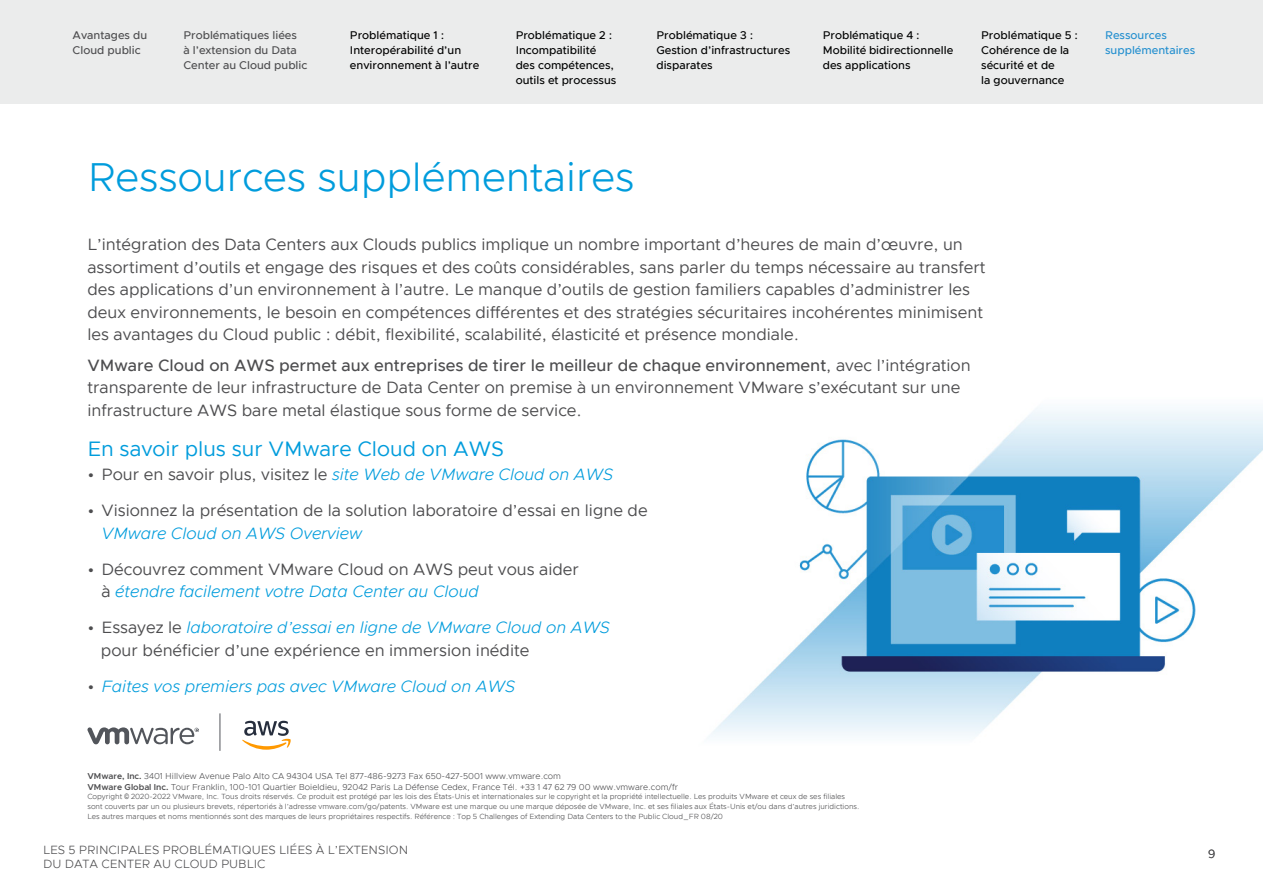
<style>
.page{position:relative;width:1263px;height:893px;background:#fff}
.page>*{position:absolute;margin:0;border:0;box-sizing:border-box;transform-origin:0 0}
.t1{font:300 40.5px "Metropolis";color:#009cdc}
.t2{font:21px "Metropolis";color:#009cdc}
.t3{font:16.5px/22.5px "Metropolis";color:#4d4d4f}
.t4{font:italic 300 16.5px "Metropolis";color:#009cdc}
.t5{font:300 12px/13.5px "Metropolis";color:#4d4d4f}
.t6{font:500 11.25px/15px "Metropolis";color:#000101}
.t7{font:500 11.25px/15px "Metropolis";color:#4d4d4f}
.t8{font:500 11.25px/15px "Metropolis";color:#000}
.t9{font:500 11.25px/15px "Metropolis";color:#238fcf}
.t10{font:300 8.7px/10.5px "Metropolis";color:#4d4d4f}
.t11{font:300 7.5px/9.8px "Metropolis";color:#4d4d4f}
.s1{font-weight:500}
.s2{font-weight:300;font-style:italic;color:#009cdc}
.s3{font-weight:400;font-style:normal;color:#4d4d4f}
.s4{font-weight:600}
.s5{font-family:"Arial Narrow";font-weight:400}
</style>
<div class="page">
<img style="left:709px;top:408px;width:554px;height:329px">
<div style="left:0;top:0;width:1263px;height:103px;background:#ebecec"></div>
<hr style="left:220px;top:713px;width:1px;height:38px;background:#52555b">
<svg style="left:87px;top:727px;width:112px;height:17px"></svg>
<svg style="left:242px;top:721px;width:49px;height:29px"></svg>
<p class="t6" style="left:981px;top:28px;width:98px">Problématique 5 :<br>Cohérence de la sécurité et de<br>la gouvernance</p>
<p class="t7" style="left:183px;top:28px;width:125px">Problématiques liées<br>à l’extension du Data<br>Center au Cloud public</p>
<p class="t8" style="left:350px;top:28px;width:131px">Problématique 1 :<br>Interopérabilité d’un environnement à l’autre</p>
<p class="t9" style="left:1105px;top:28px;width:92px">Ressources supplémentaires</p>
<p class="t7" style="left:73px;top:28px;width:76px">Avantages du<br>Cloud public</p>
<p class="t6" style="left:516px;top:28px;width:102px">Problématique 2 :<br>Incompatibilité des compétences, outils et processus</p>
<p class="t6" style="left:656px;top:28px;width:135px">Problématique 3 :<br>Gestion d’infrastructures disparates</p>
<p class="t6" style="left:823px;top:28px;width:132px">Problématique 4 :<br>Mobilité bidirectionnelle des applications</p>
<h1 class="t1" style="left:87px;top:152px;width:548px">Ressources supplémentaires</h1>
<p class="t3" style="left:87px;top:233px;width:900px">L’intégration des Data Centers aux Clouds publics implique un nombre important d’heures de main d’œuvre, un assortiment d’outils et engage des risques et des coûts considérables, sans parler du temps nécessaire au transfert des applications d’un environnement à l’autre. Le manque d’outils de gestion familiers capables d’administrer les deux environnements, le besoin en compétences différentes et des stratégies sécuritaires incohérentes minimisent les avantages du Cloud public : débit, flexibilité, scalabilité, élasticité et présence mondiale.</p>
<p class="t3" style="left:87px;top:354px;width:885px"><span class="s1">VMware Cloud on AWS permet aux entreprises de tirer le meilleur de chaque environnement</span>, avec l’intégration transparente de leur infrastructure de Data Center on premise à un environnement VMware s’exécutant sur une infrastructure AWS bare metal élastique sous forme de service.</p>
<p class="t2" style="left:87px;top:435px;width:418px">En savoir plus sur VMware Cloud on AWS</p>
<p class="t3" style="left:87px;top:463px;width:527px">• Pour en savoir plus, visitez le <span class="s2">site Web de VMware Cloud on AWS</span></p>
<p class="t3" style="left:87px;top:499px;width:562px">• Visionnez la présentation de la solution laboratoire d’essai en ligne de</p>
<p class="t4" style="left:101px;top:523px;width:262px">VMware Cloud on AWS Overview</p>
<p class="t3" style="left:101px;top:558px;width:479px;text-indent:-14px">• Découvrez comment VMware Cloud on AWS peut vous aider à <span class="s2">étendre facilement votre Data Center au Cloud</span></p>
<p class="t3" style="left:101px;top:616px;width:511px;text-indent:-13px">• Essayez le <span class="s2">laboratoire d’essai en ligne de VMware Cloud on AWS </span>pour bénéficier d’une expérience en immersion inédite</p>
<p class="t4" style="left:87px;top:676px;width:429px"><span class="s3">•</span> Faites vos premiers pas avec VMware Cloud on AWS</p>
<p class="t10" style="left:87px;top:771px;width:592px"><span class="s4">VMware, Inc.</span> 3401 Hillview Avenue Palo Alto CA 94304 USA Tel 877-486-9273 Fax 650-427-5001 www.vmware.com<br><span class="s4">VMware Global Inc.</span> Tour Franklin, 100-101 Quartier Boieldieu, 92042 Paris La Défense Cedex, France Tél. +33 1 47 62 79 00 www.vmware.com/fr</p>
<p class="t11" style="left:87px;top:792px;width:773px">Copyright <span class="s5">©</span> 2020-2022 VMware, Inc. Tous droits réservés. Ce produit est protégé par les lois des États-Unis et internationales sur le copyright et la propriété intellectuelle. Les produits VMware et ceux de ses filiales sont couverts par un ou plusieurs brevets, répertoriés à l’adresse vmware.com/go/patents. VMware est une marque ou une marque déposée de VMware, Inc. et ses filiales aux États-Unis et/ou dans d’autres juridictions.<br>Les autres marques et noms mentionnés sont des marques de leurs propriétaires respectifs. Référence : Top 5 Challenges of Extending Data Centers to the Public Cloud_FR 08/20</p>
<p class="t5" style="left:43px;top:843px;width:366px">LES 5 PRINCIPALES PROBLÉMATIQUES LIÉES À L’EXTENSION<br>DU DATA CENTER AU CLOUD PUBLIC</p>
<p class="t5" style="left:1208px;top:847px;width:9px">9</p>
</div>
